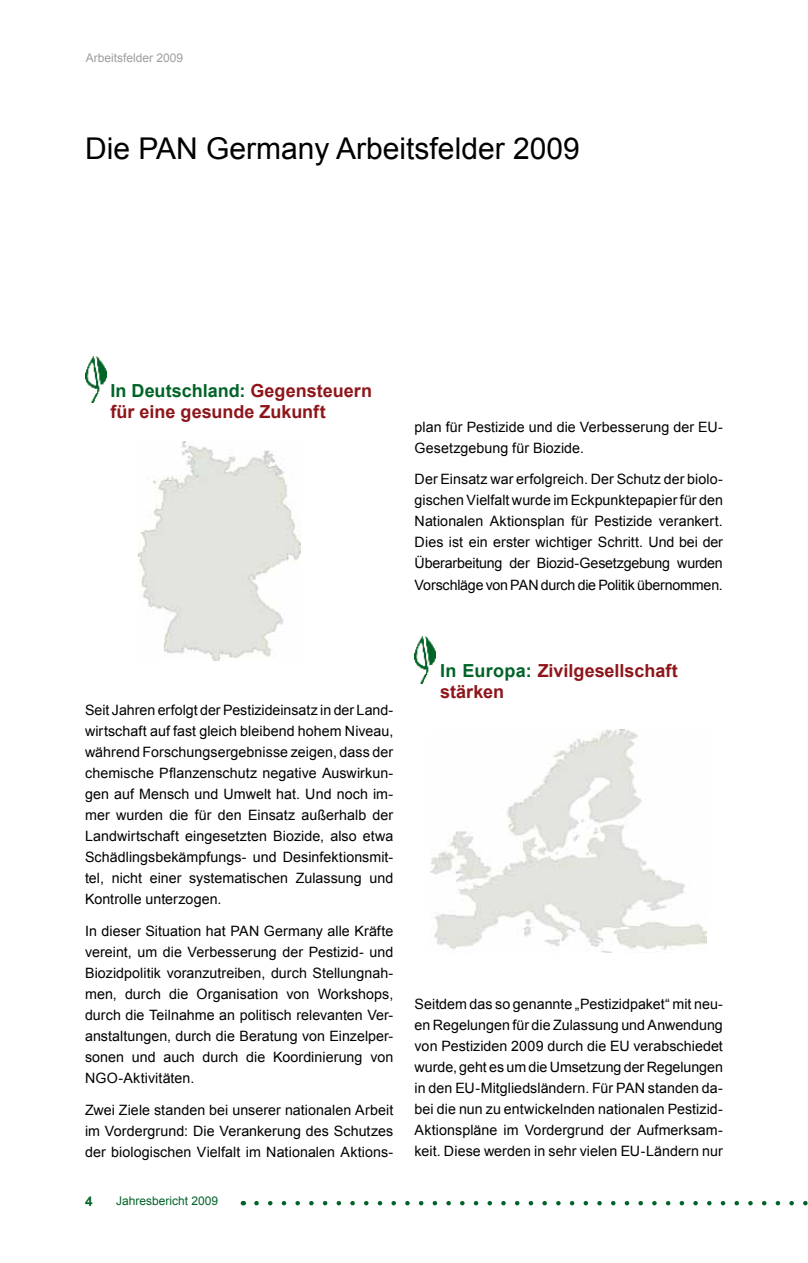
<style>
.page{position:relative;width:808px;height:1263px;background:#fff}
.page>*{position:absolute;margin:0;border:0;box-sizing:border-box;transform-origin:0 0}
.t1{font:30px "Arial";color:#000}
.t2{font:700 18px/21.6px "Arial";color:#8e161b}
.t3{font:14.25px/21px "Arial";letter-spacing:.005em;color:#000;text-align:justify}
.t4{font:700 13.5px "Arial";color:#006328}
.t5{font:12px "Arial";color:#006328}
.t6{font:12px "Arial";color:#9c9e9f}
.s1{color:#006328}
</style>
<div class="page">
<svg style="left:256px;top:1201px;width:552px;height:4px"></svg>
<img style="left:85px;top:357px;width:21px;height:46px">
<img style="left:138px;top:441px;width:163px;height:219px">
<img style="left:415px;top:637px;width:21px;height:46px">
<img style="left:431px;top:729px;width:276px;height:223px">
<p class="t6" style="left:86px;top:50px;width:99px">Arbeitsfelder 2009</p>
<h1 class="t1" style="left:85px;top:129px;width:496px">Die PAN Germany Arbeitsfelder 2009</h1>
<p class="t2" style="left:111px;top:380px;width:263px"><span class="s1">In Deutschland:</span> Gegensteuern für eine gesunde Zukunft</p>
<p class="t3" style="left:415px;top:417px;width:310px">plan für Pestizide und die Verbesserung der EU-<br>Gesetzgebung für Biozide.</p>
<p class="t3" style="left:415px;top:469px;width:310px">Der Einsatz war erfolgreich. Der Schutz der biolo&shy;gischen Vielfalt wurde im Eckpunktepapier für den Nationalen Aktionsplan für Pestizide verankert.<br>Dies ist ein erster wichtiger Schritt. Und bei der Überarbeitung der Biozid-Gesetzgebung wurden Vorschläge von PAN durch die Politik übernommen.</p>
<p class="t3" style="left:85px;top:700px;width:310px">Seit Jahren erfolgt der Pestizideinsatz in der Land&shy;wirtschaft auf fast gleich bleibend hohem Niveau, während Forschungsergebnisse zeigen, dass der chemische Pflanzenschutz negative Auswirkun&shy;gen auf Mensch und Umwelt hat. Und noch im&shy;mer wurden die für den Einsatz außerhalb der Landwirtschaft eingesetzten Biozide, also etwa Schädlingsbekämpfungs- und Desinfektionsmit&shy;tel, nicht einer systematischen Zulassung und Kontrolle unterzogen.</p>
<p class="t3" style="left:85px;top:920px;width:310px">In dieser Situation hat PAN Germany alle Kräfte vereint, um die Verbesserung der Pestizid- und Biozidpolitik voranzutreiben, durch Stellungnah&shy;men, durch die Organisation von Workshops, durch die Teilnahme an politisch relevanten Ver&shy;anstaltungen, durch die Beratung von Einzelper&shy;sonen und auch durch die Koordinierung von NGO-Aktivitäten.</p>
<p class="t3" style="left:85px;top:1099px;width:310px">Zwei Ziele standen bei unserer nationalen Arbeit im Vordergrund: Die Verankerung des Schutzes der biologischen Vielfalt im Nationalen Aktions-</p>
<p class="t4" style="left:85px;top:1192px;width:9px">4</p>
<p class="t5" style="left:116px;top:1193px;width:104px">Jahresbericht 2009</p>
<p class="t2" style="left:440px;top:660px;width:239px"><span class="s1">In Europa:</span> Zivilgesellschaft stärken</p>
<p class="t3" style="left:415px;top:994px;width:310px">Seitdem das so genannte „Pestizidpaket“ mit neu&shy;en Regelungen für die Zulassung und Anwendung von Pestiziden 2009 durch die EU verabschiedet wurde, geht es um die Umsetzung der Regelungen in den EU-Mitgliedsländern. Für PAN standen da&shy;bei die nun zu entwickelnden nationalen Pestizid-Aktionspläne im Vordergrund der Aufmerksam&shy;keit. Diese werden in sehr vielen EU-Ländern nur</p>
</div>
